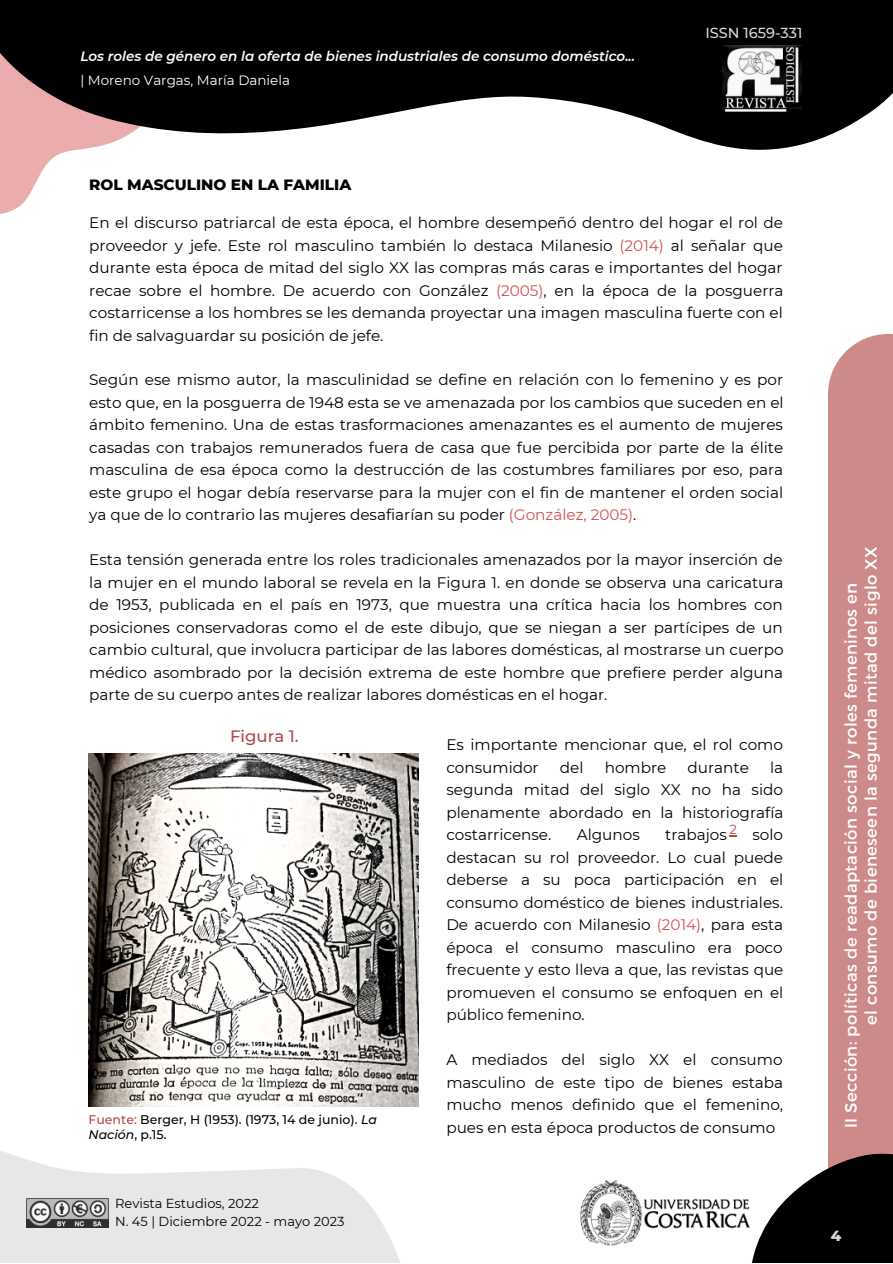
<style>
.page{position:relative;width:893px;height:1264px;background:#fff}
.page>*{position:absolute;margin:0;border:0;box-sizing:border-box;transform-origin:0 0}
.t1{font:16.5px/20.2px "Montserrat";letter-spacing:.025em;color:#fff}
.t2{font:500 16.5px "Montserrat";color:#b14848}
.t3{font:15.3px/22.5px "Montserrat";color:#000;text-align:justify}
.t4{font:800 15.3px "Montserrat";color:#000}
.t5{font:800 15px "Montserrat";color:#d9d9d9}
.t6{font:500 14.55px "Montserrat";color:#d9d9d9}
.t7{font:italic 600 13.5px "Montserrat";color:#fff}
.t8{font:13.5px "Montserrat";color:#fff}
.t9{font:13.2px "Montserrat";color:#b14848}
.t10{font:13.05px/17.4px "Montserrat";color:#000}
.t11{font:500 12.45px/14.5px "Montserrat";color:#000}
.s1{color:#d34f4f}
.s2{color:#b14848}
.s3{font-style:italic}
</style>
<div class="page">
<svg style="left:0;top:0;width:892px;height:214px;fill:#000"></svg>
<div style="left:828px;top:395px;width:64px;height:867px;background:#cd8a8a"></div>
<svg style="left:828px;top:334px;width:64px;height:61px"></svg>
<svg style="left:752px;top:1153px;width:140px;height:109px;fill:#000"></svg>
<svg style="left:0;top:991px;width:419px;height:271px"></svg>
<img style="left:722px;top:45px;width:79px;height:71px">
<img style="left:580px;top:1180px;width:170px;height:66px">
<img style="left:27px;top:1198px;width:82px;height:28px">
<img style="left:88px;top:753px;width:330px;height:353px">
<p class="t7" style="left:80px;top:48px;width:556px">Los roles de género en la oferta de bienes industriales de consumo doméstico...</p>
<p class="t8" style="left:80px;top:72px;width:211px">| Moreno Vargas, María Daniela</p>
<p class="t6" style="left:705px;top:24px;width:99px">ISSN 1659-331</p>
<p class="t4" style="left:89px;top:175px;width:263px">ROL MASCULINO EN LA FAMILIA</p>
<p class="t3" style="left:89px;top:211px;width:695px">En el discurso patriarcal de esta época, el hombre desempeñó dentro del hogar el rol de proveedor y jefe. Este rol masculino también lo destaca Milanesio <span class="s1">(2014)</span> al señalar que durante esta época de mitad del siglo XX las compras más caras e importantes del hogar recae sobre el hombre. De acuerdo con González <span class="s1">(2005)</span>, en la época de la posguerra costarricense a los hombres se les demanda proyectar una imagen masculina fuerte con el fin de salvaguardar su posición de jefe.</p>
<p class="t3" style="left:89px;top:369px;width:695px">Según ese mismo autor, la masculinidad se define en relación con lo femenino y es por esto que, en la posguerra de 1948 esta se ve amenazada por los cambios que suceden en el ámbito femenino. Una de estas trasformaciones amenazantes es el aumento de mujeres casadas con trabajos remunerados fuera de casa que fue percibida por parte de la élite masculina de esa época como la destrucción de las costumbres familiares por eso, para este grupo el hogar debía reservarse para la mujer con el fin de mantener el orden social ya que de lo contrario las mujeres desafiarían su poder <span class="s1">(González, 2005)</span>.</p>
<p class="t3" style="left:89px;top:548px;width:695px">Esta tensión generada entre los roles tradicionales amenazados por la mayor inserción de la mujer en el mundo laboral se revela en la Figura 1. en donde se observa una caricatura de 1953, publicada en el país en 1973, que muestra una crítica hacia los hombres con posiciones conservadoras como el de este dibujo, que se niegan a ser partícipes de un cambio cultural, que involucra participar de las labores domésticas, al mostrarse un cuerpo médico asombrado por la decisión extrema de este hombre que prefiere perder alguna parte de su cuerpo antes de realizar labores domésticas en el hogar.</p>
<p class="t2" style="left:230px;top:726px;width:70px">Figura 1.</p>
<p class="t11" style="left:88px;top:1112px;width:290px"><span class="s2">Fuente:</span> Berger, H (1953). (1973, 14 de junio). <span class="s3">La<br>Nación</span>, p.15.</p>
<p class="t10" style="left:115px;top:1194px;width:231px">Revista Estudios, 2022<br>N. 45 | Diciembre 2022 - mayo 2023</p>
<p class="t3" style="left:446px;top:733px;width:338px">Es importante mencionar que, el rol como consumidor</p>
<p class="t3" style="left:446px;top:756px;width:338px;text-indent:323px">la segunda mitad del siglo XX no ha sido plenamente abordado en la historiografía costarricense.</p>
<p class="t3" style="left:560px;top:756px;width:25px">del</p>
<p class="t3" style="left:604px;top:756px;width:63px">hombre</p>
<p class="t3" style="left:687px;top:756px;width:63px">durante</p>
<p class="t9" style="left:729px;top:821px;width:9px">2</p>
<p class="t3" style="left:576px;top:823px;width:65px">Algunos</p>
<p class="t3" style="left:665px;top:823px;width:63px">trabajos</p>
<p class="t3" style="left:446px;top:823px;width:338px;text-indent:306px">solo destacan su rol proveedor. Lo cual puede deberse a su poca participación en el consumo doméstico de bienes industriales.<br>De acuerdo con Milanesio <span class="s1">(2014)</span>, para esta época el consumo masculino era poco frecuente y esto lleva a que, las revistas que promueven el consumo se enfoquen en el público femenino.</p>
<p class="t3" style="left:446px;top:1048px;width:338px">A mediados del siglo XX el consumo masculino de este tipo de bienes estaba mucho menos definido que el femenino, pues en esta época productos de consumo</p>
<p class="t1" style="left:839px;top:1025px;width:480px;text-indent:-103px;rotate:-90deg">II Sección: políticas de readaptación social y roles femeninos en<br>el consumo de bieneseen la segunda mitad del siglo XX</p>
<p class="t5" style="left:830px;top:1225px;width:12px">4</p>
</div>
